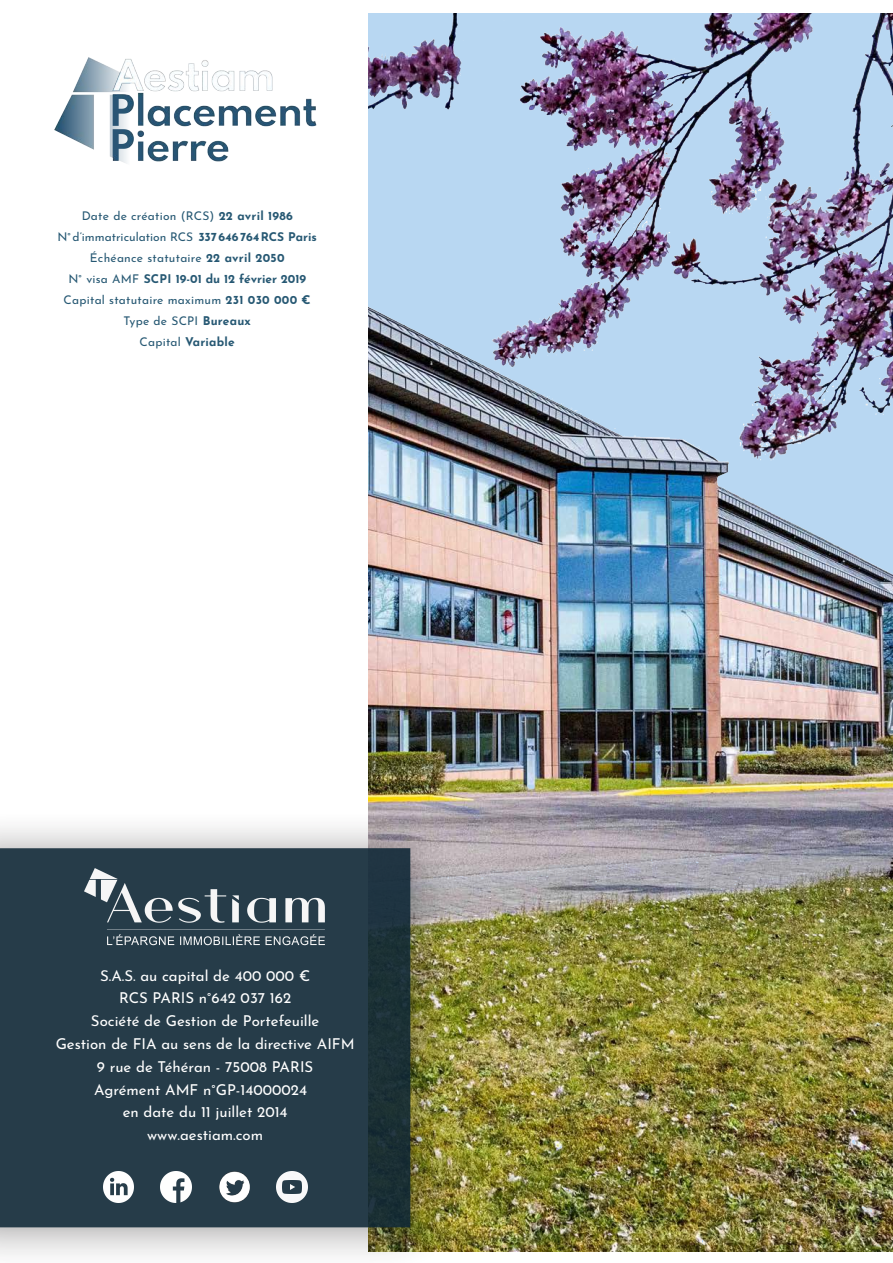
<style>
.page{position:relative;width:893px;height:1263px;background:#fff}
.page>*{position:absolute;margin:0;border:0;box-sizing:border-box;transform-origin:0 0}
.t1{font:15px "Josefin Sans";color:#fff}
.t2{font:12px "Josefin Sans";letter-spacing:.02em;color:#265873}
.t3{font:12px "Josefin Sans";color:#265873}
.t4{font:700 12px "Josefin Sans";color:#265873}
.t5{font:700 12px "Josefin Sans";letter-spacing:.02em;color:#265873}
.s1{font-weight:700}
.s2{font-weight:400}
</style>
<div class="page">
<img style="left:368px;top:14px;width:525px;height:1237px">
<div style="left:0;top:808px;width:457px;height:455px;background:#231f20;opacity:.5"></div>
<svg style="left:0;top:848px;width:410px;height:379px;fill:#263c49"></svg>
<img style="left:161px;top:1171px;width:31px;height:31px">
<img style="left:103px;top:1171px;width:31px;height:31px">
<img style="left:219px;top:1171px;width:30px;height:31px">
<img style="left:276px;top:1171px;width:31px;height:31px">
<img style="left:85px;top:868px;width:241px;height:80px">
<img style="left:54px;top:57px;width:263px;height:107px">
<p class="t2" style="left:82px;top:206px;width:213px">Date de création (RCS) <span class="s1">22 avril 1986</span></p>
<p class="t3" style="left:58px;top:227px;width:261px">N°d’immatriculation RCS <span class="s1">337646764RCS Paris</span></p>
<p class="t2" style="left:90px;top:248px;width:196px">Échéance statutaire <span class="s1">22 avril 2050</span></p>
<p class="t4" style="left:68px;top:268px;width:239px"><span class="s2">N° visa AMF</span> SCPI 19-01 du 12 février 2019</p>
<p class="t2" style="left:64px;top:290px;width:249px">Capital statutaire maximum <span class="s1">231 030 000 €</span></p>
<p class="t2" style="left:124px;top:311px;width:129px">Type de SCPI <span class="s1">Bureaux</span></p>
<p class="t5" style="left:140px;top:331px;width:97px"><span class="s2">Capital</span> Variable</p>
<p class="t1" style="left:100px;top:963px;width:212px">S.A.S. au capital de 400 000 €</p>
<p class="t1" style="left:119px;top:986px;width:174px">RCS PARIS n°642 037 162</p>
<p class="t1" style="left:91px;top:1008px;width:230px">Société de Gestion de Portefeuille</p>
<p class="t1" style="left:56px;top:1031px;width:300px">Gestion de FIA au sens de la directive AIFM</p>
<p class="t1" style="left:97px;top:1054px;width:218px">9 rue de Téhéran - 75008 PARIS</p>
<p class="t1" style="left:94px;top:1077px;width:224px">Agrément AMF n°GP-14000024 Μ</p>
<p class="t1" style="left:123px;top:1100px;width:166px">en date du 11 juillet 2014</p>
<p class="t1" style="left:147px;top:1122px;width:117px">www.aestiam.com</p>
</div>
